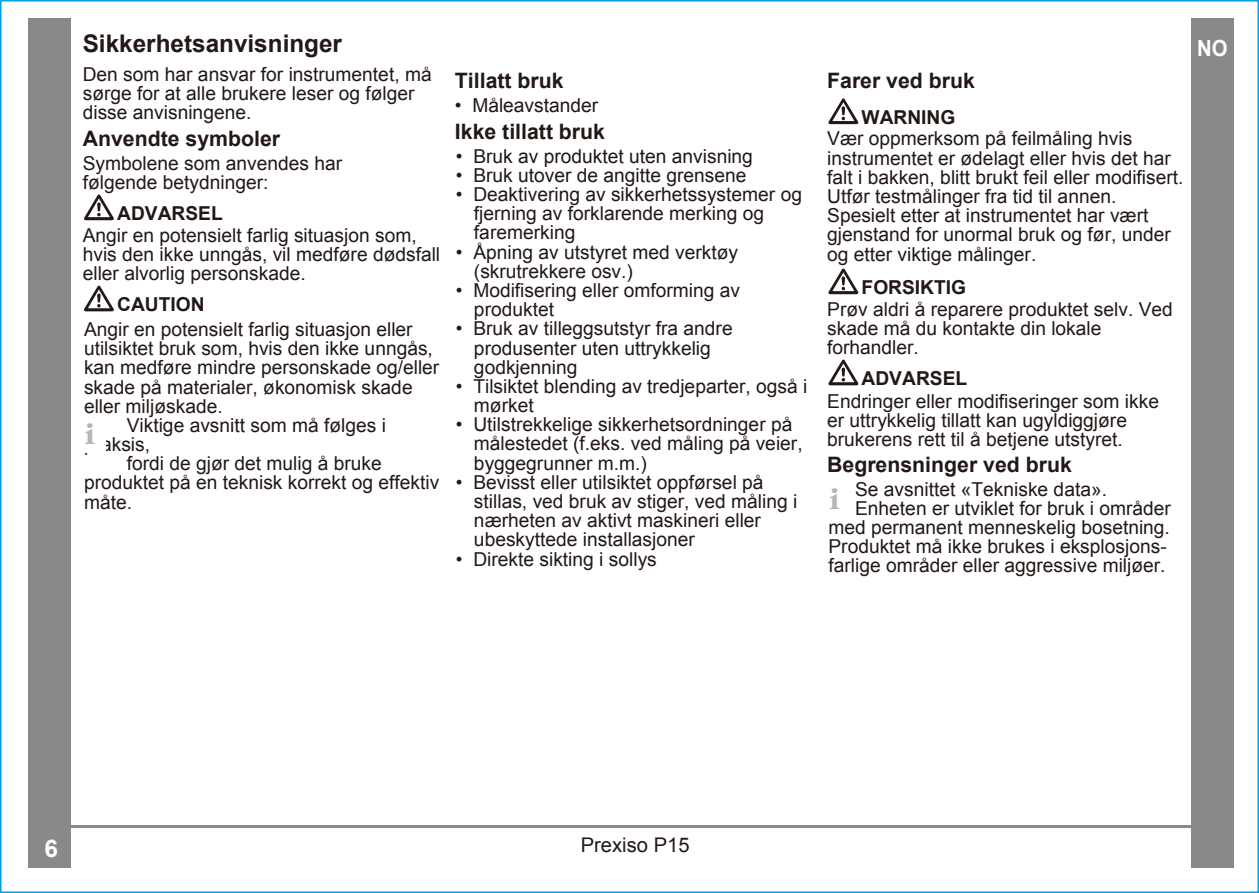
<style>
.page{position:relative;width:1259px;height:893px;background:#fff}
.page>*{position:absolute;margin:0;border:0;box-sizing:border-box;transform-origin:0 0}
.t1{font:700 31.2px "Garamond";color:#b5b6b6}
.t2{font:700 24.3px "Arial";color:#221815}
.t3{font:700 24.3px "Arial";color:#fff}
.t4{font:700 22.2px "Arial";color:#fff;scale:.91 1}
.t5{font:700 21.3px "Arial";color:#221815}
.t6{font:20.1px "Arial";color:#221815}
.t7{font:19.2px/19.2px "Arial";color:#221815}
.t8{font:700 19.2px "Arial";color:#221815}
</style>
<div class="page">
<hr style="left:40px;top:825px;width:1193px;height:2px;background:#898989">
<div style="left:1190px;top:18px;width:43px;height:850px;background:#898989"></div>
<div style="left:28px;top:18px;width:43px;height:850px;background:#898989"></div>
<svg style="left:84px;top:195px;width:30px;height:25px"></svg>
<svg style="left:84px;top:286px;width:30px;height:25px"></svg>
<svg style="left:828px;top:98px;width:30px;height:26px"></svg>
<svg style="left:828px;top:268px;width:30px;height:26px"></svg>
<svg style="left:828px;top:360px;width:30px;height:25px"></svg>
<p class="t2" style="left:83px;top:26px;width:261px">Sikkerhetsanvisninger</p>
<p class="t4" style="left:1197px;top:32px;width:35px">NO</p>
<p class="t7" style="left:83px;top:64px;width:350px">Den som har ansvar for instrumentet, må sørge for at alle brukere leser og følger disse anvisningene.</p>
<p class="t5" style="left:83px;top:123px;width:199px">Anvendte symboler</p>
<p class="t7" style="left:83px;top:154px;width:261px">Symbolene som anvendes har følgende betydninger:</p>
<p class="t8" style="left:117px;top:200px;width:107px">ADVARSEL</p>
<p class="t7" style="left:83px;top:225px;width:359px">Angir en potensielt farlig situasjon som, hvis den ikke unngås, vil medføre dødsfall eller alvorlig personskade.</p>
<p class="t8" style="left:117px;top:291px;width:89px">CAUTION</p>
<p class="t7" style="left:84px;top:320px;width:330px">Angir en potensielt farlig situasjon eller</p>
<p class="t7" style="left:84px;top:339px;width:350px">utilsiktet bruk som, hvis den ikke unngås,</p>
<p class="t7" style="left:84px;top:358px;width:357px">kan medføre mindre personskade og/eller</p>
<p class="t7" style="left:84px;top:377px;width:330px">skade på materialer, økonomisk skade</p>
<p class="t7" style="left:84px;top:397px;width:140px">eller miljøskade.</p>
<p class="t7" style="left:127px;top:416px;width:261px">Viktige avsnitt som må følges i</p>
<p class="t7" style="left:84px;top:435px;width:68px">praksis,</p>
<p class="t7" style="left:127px;top:454px;width:256px">fordi de gjør det mulig å bruke</p>
<p class="t7" style="left:84px;top:473px;width:357px">produktet på en teknisk korrekt og effektiv</p>
<p class="t7" style="left:84px;top:492px;width:50px">måte.</p>
<p class="t5" style="left:455px;top:66px;width:110px">Tillatt bruk</p>
<p class="t7" style="left:455px;top:96px;width:145px">• Måleavstander</p>
<p class="t5" style="left:455px;top:116px;width:152px">Ikke tillatt bruk</p>
<p class="t7" style="left:456px;top:146px;width:298px">• Bruk av produktet uten anvisning</p>
<p class="t7" style="left:456px;top:166px;width:292px">• Bruk utover de angitte grensene</p>
<p class="t7" style="left:474px;top:185px;width:329px;text-indent:-18px">• Deaktivering av sikkerhetssystemer og fjerning av forklarende merking og faremerking</p>
<p class="t7" style="left:474px;top:242px;width:265px;text-indent:-18px">• Åpning av utstyret med verktøy (skrutrekkere osv.)</p>
<p class="t7" style="left:474px;top:281px;width:268px;text-indent:-18px">• Modifisering eller omforming av produktet</p>
<p class="t7" style="left:474px;top:319px;width:260px;text-indent:-18px">• Bruk av tilleggsutstyr fra andre produsenter uten uttrykkelig godkjenning</p>
<p class="t7" style="left:474px;top:377px;width:335px;text-indent:-18px">• Tilsiktet blending av tredjeparter, også i mørket</p>
<p class="t7" style="left:474px;top:415px;width:330px;text-indent:-18px">• Utilstrekkelige sikkerhetsordninger på målestedet (f.eks. ved måling på veier, byggegrunner m.m.)</p>
<p class="t7" style="left:474px;top:473px;width:325px;text-indent:-18px">• Bevisst eller utilsiktet oppførsel på stillas, ved bruk av stiger, ved måling i nærheten av aktivt maskineri eller ubeskyttede installasjoner</p>
<p class="t7" style="left:456px;top:549px;width:202px">• Direkte sikting i sollys</p>
<p class="t5" style="left:827px;top:66px;width:149px">Farer ved bruk</p>
<p class="t8" style="left:861px;top:104px;width:95px">WARNING</p>
<p class="t7" style="left:827px;top:129px;width:358px">Vær oppmerksom på feilmåling hvis instrumentet er ødelagt eller hvis det har falt i bakken, blitt brukt feil eller modifisert.<br>Utfør testmålinger fra tid til annen.<br>Spesielt etter at instrumentet har vært gjenstand for unormal bruk og før, under og etter viktige målinger.</p>
<p class="t8" style="left:861px;top:274px;width:106px">FORSIKTIG</p>
<p class="t7" style="left:827px;top:299px;width:347px">Prøv aldri å reparere produktet selv. Ved skade må du kontakte din lokale forhandler.</p>
<p class="t8" style="left:861px;top:365px;width:107px">ADVARSEL</p>
<p class="t7" style="left:827px;top:392px;width:333px">Endringer eller modifiseringer som ikke er uttrykkelig tillatt kan ugyldiggjøre brukerens rett til å betjene utstyret.</p>
<p class="t5" style="left:827px;top:449px;width:246px">Begrensninger ved bruk</p>
<p class="t7" style="left:855px;top:479px;width:253px">Se avsnittet «Tekniske data».</p>
<p class="t7" style="left:855px;top:499px;width:317px">Enheten er utviklet for bruk i områder</p>
<p class="t7" style="left:828px;top:518px;width:343px">med permanent menneskelig bosetning.</p>
<p class="t7" style="left:828px;top:537px;width:340px">Produktet må ikke brukes i eksplosjons-</p>
<p class="t7" style="left:828px;top:556px;width:339px">farlige områder eller aggressive miljøer.</p>
<h1 class="t1" style="left:85px;top:418px;width:11px">i</h1>
<h1 class="t1" style="left:829px;top:483px;width:11px">i</h1>
<p class="t3" style="left:45px;top:831px;width:15px">6</p>
<p class="t6" style="left:581px;top:832px;width:110px">Prexiso P15</p>
</div>
